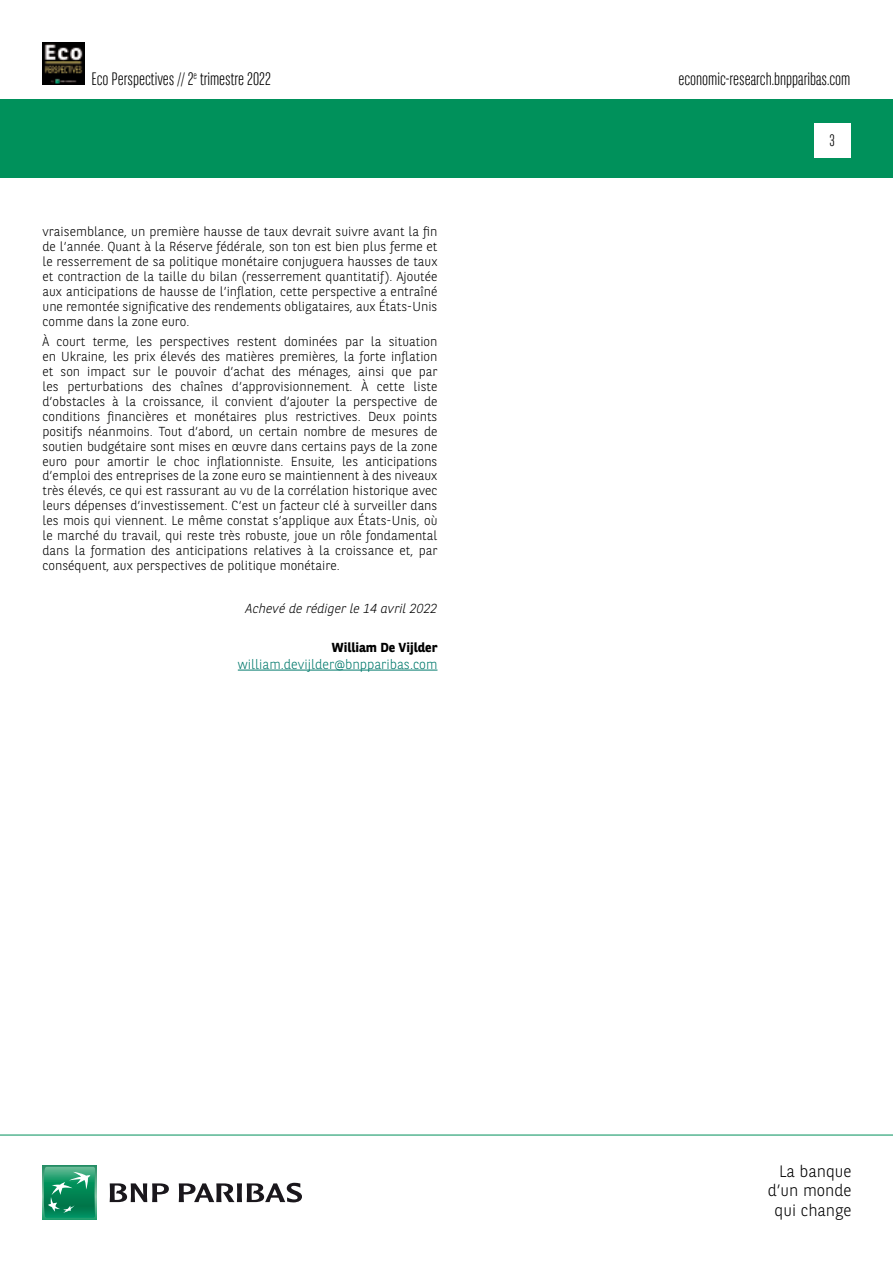
<style>
.page{position:relative;width:893px;height:1263px;background:#fff}
.page>*{position:absolute;margin:0;border:0;box-sizing:border-box;transform-origin:0 0}
.t1{font:300 18px "BNPP Sans Condensed";color:#000}
.t2{font:300 16.5px/19.8px "BNPP Sans";color:#000;text-align:right}
.t3{font:300 16.5px "BNPP Sans Condensed";color:#000}
.t4{font:300 13.5px "BNPP Sans";color:#00796c}
.t5{font:300 13.05px/15px "BNPP Sans";color:#000;text-align:justify}
.t6{font:italic 300 13.05px "BNPP Sans";color:#000}
.t7{font:700 13.05px "BNPP Sans";color:#000}
</style>
<div class="page">
<img style="left:43px;top:43px;width:42px;height:42px">
<div style="left:1px;top:99px;width:892px;height:78px;background:#00915b"></div>
<svg style="left:43px;top:1166px;width:53px;height:53px"></svg>
<svg style="left:44px;top:1167px;width:51px;height:51px;background:#26996e"></svg>
<svg style="left:110px;top:1183px;width:59px;height:19px"></svg>
<svg style="left:179px;top:1183px;width:123px;height:19px"></svg>
<hr style="left:0;top:1135px;width:893px;height:1px;background:#00915b">
<div style="left:814px;top:123px;width:36px;height:34px;background:#fff"></div>
<hr style="left:238px;top:670px;width:199px;height:1px;background:#00796c">
<h1 class="t1" style="left:91px;top:67px;width:181px">Eco Perspectives // 2<sup>e</sup> trimestre 2022</h1>
<p class="t5" style="left:43px;top:224px;width:396px">vraisemblance, un première hausse de taux devrait suivre avant la fin de l’année. Quant à la Réserve fédérale, son ton est bien plus ferme et le resserrement de sa politique monétaire conjuguera hausses de taux et contraction de la taille du bilan (resserrement quantitatif). Ajoutée aux anticipations de hausse de l’inflation, cette perspective a entraîné une remontée significative des rendements obligataires, aux États-Unis comme dans la zone euro.</p>
<p class="t5" style="left:43px;top:333px;width:396px">À court terme, les perspectives restent dominées par la situation en Ukraine, les prix élevés des matières premières, la forte inflation et son impact sur le pouvoir d’achat des ménages, ainsi que par les perturbations des chaînes d’approvisionnement. À cette liste d’obstacles à la croissance, il convient d’ajouter la perspective de conditions financières et monétaires plus restrictives. Deux points positifs néanmoins. Tout d’abord, un certain nombre de mesures de soutien budgétaire sont mises en œuvre dans certains pays de la zone euro pour amortir le choc inflationniste. Ensuite, les anticipations d’emploi des entreprises de la zone euro se maintiennent à des niveaux très élevés, ce qui est rassurant au vu de la corrélation historique avec leurs dépenses d’investissement. C’est un facteur clé à surveiller dans les mois qui viennent. Le même constat s’applique aux États-Unis, où le marché du travail, qui reste très robuste, joue un rôle fondamental dans la formation des anticipations relatives à la croissance et, par conséquent, aux perspectives de politique monétaire.</p>
<p class="t6" style="left:246px;top:600px;width:193px">Achevé de rédiger le 14 avril 2022</p>
<p class="t7" style="left:332px;top:639px;width:107px">William De Vijlder</p>
<p class="t4" style="left:238px;top:655px;width:201px">william.devijlder@bnpparibas.com</p>
<h1 class="t1" style="left:678px;top:67px;width:174px">economic-research.bnpparibas.com</h1>
<p class="t3" style="left:829px;top:130px;width:7px">3</p>
<p class="t2" style="left:768px;top:1160px;width:85px">La banque d’un monde qui change</p>
</div>
